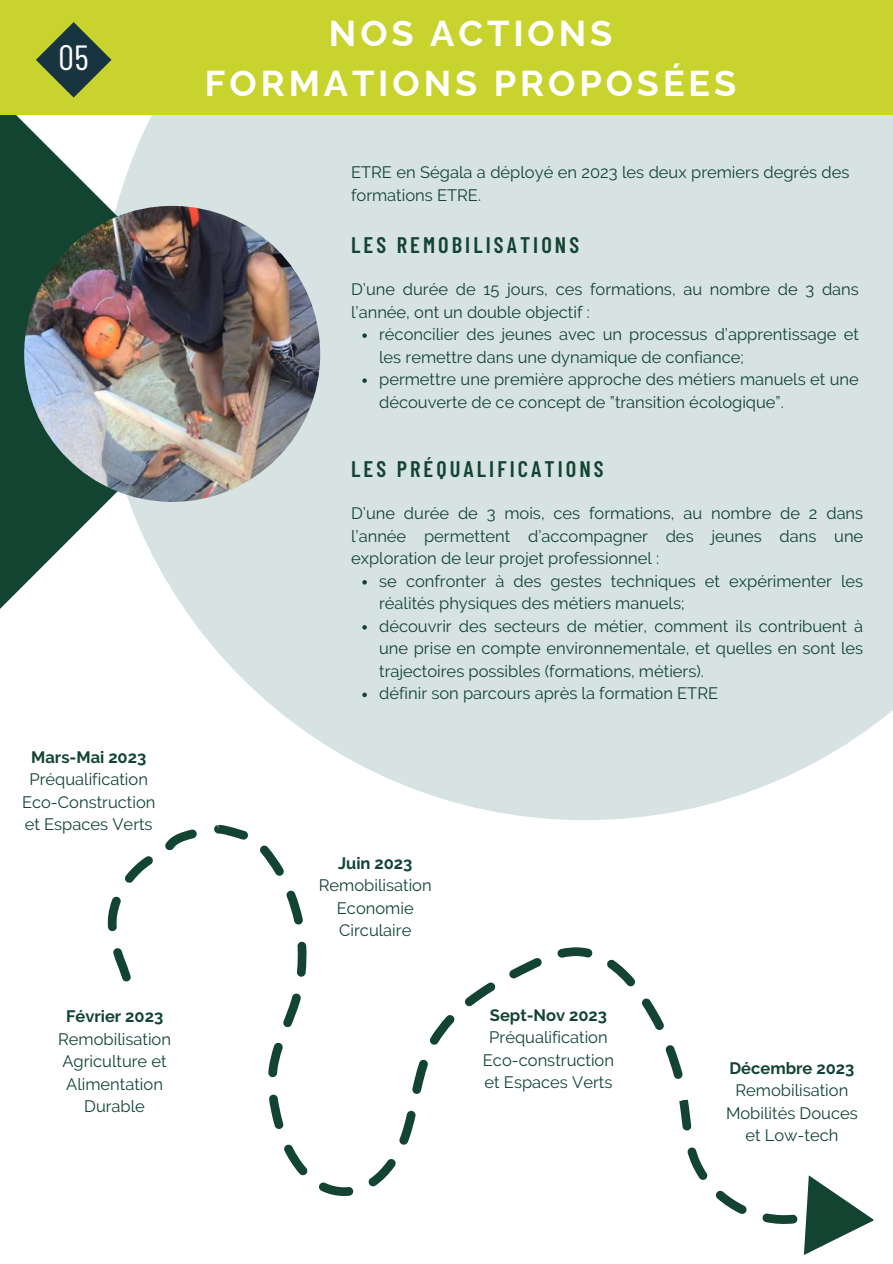
<style>
.page{position:relative;width:893px;height:1264px;background:#fff}
.page>*{position:absolute;margin:0;border:0;box-sizing:border-box;transform-origin:0 0}
.t1{font:700 36px/49.5px "Raleway";letter-spacing:.11em;color:#fff;text-align:center}
.t2{font:34.8px "Barlow Condensed";color:#fff}
.t3{font:600 22.5px "Barlow Condensed";letter-spacing:.135em;color:#124431}
.t4{font:16.5px/22.5px "Raleway";color:#124431;text-align:center}
.t5{font:700 16.5px "Raleway";color:#124431}
</style>
<div class="page">
<div style="left:185px;top:115px;width:707px;height:656px;background:#d7e3e3"></div>
<svg style="left:0;top:115px;width:255px;height:494px"></svg>
<img style="left:24px;top:206px;width:296px;height:296px;border-radius:50%">
<div style="left:0;top:0;width:892px;height:115px;background:#c8d42d"></div>
<svg style="left:804px;top:1175px;width:70px;height:79px"></svg>
<svg style="left:107px;top:669px;width:692px;height:555px"></svg>
<svg style="left:362px;top:333px;width:5px;height:5px"></svg>
<svg style="left:362px;top:378px;width:5px;height:5px"></svg>
<svg style="left:362px;top:580px;width:5px;height:4px"></svg>
<svg style="left:362px;top:625px;width:5px;height:4px"></svg>
<svg style="left:362px;top:692px;width:5px;height:5px"></svg>
<svg style="left:36px;top:22px;width:75px;height:76px"></svg>
<h2 class="t2" style="left:58px;top:35px;width:32px">05</h2>
<p class="t5" style="left:31px;top:747px;width:117px">Mars-Mai 2023</p>
<p class="t4" style="left:22px;top:768px;width:135px">Préqualification<br>Eco-Construction et Espaces Verts</p>
<p class="t5" style="left:66px;top:1006px;width:99px">Février 2023</p>
<p class="t4" style="left:58px;top:1027px;width:114px">Remobilisation<br>Agriculture et<br>Alimentation<br>Durable</p>
<h1 class="t1" style="left:205px;top:9px;width:533px">NOS ACTIONS<br>FORMATIONS PROPOSÉES</h1>
<p class="t4" style="left:351px;top:161px;width:500px;text-align:left">ETRE en Ségala a déployé en 2023 les deux premiers degrés des formations ETRE.</p>
<h3 class="t3" style="left:351px;top:230px;width:229px">LES REMOBILISATIONS</h3>
<p class="t4" style="left:351px;top:278px;width:509px;text-align:left">D’une durée de 15 jours, ces formations, au nombre de 3 dans l’année, ont un double objectif :</p>
<p class="t4" style="left:379px;top:323px;width:481px;text-align:left">réconcilier des jeunes avec un processus d’apprentissage et les remettre dans une dynamique de confiance;<br>permettre une première approche des métiers manuels et une découverte de ce concept de ”transition écologique”.</p>
<h3 class="t3" style="left:351px;top:454px;width:254px">LES PRÉQUALIFICATIONS</h3>
<p class="t4" style="left:351px;top:502px;width:513px;text-align:justify">D’une durée de 3 mois, ces formations, au nombre de 2 dans l’année permettent d’accompagner des jeunes dans une exploration de leur projet professionnel :</p>
<p class="t4" style="left:379px;top:569px;width:485px;text-align:left">se confronter à des gestes techniques et expérimenter les réalités physiques des métiers manuels;<br>découvrir des secteurs de métier, comment ils contribuent à une prise en compte environnementale, et quelles en sont les trajectoires possibles (formations, métiers).<br>définir son parcours après la formation ETRE</p>
<p class="t5" style="left:338px;top:853px;width:76px">Juin 2023</p>
<p class="t4" style="left:319px;top:874px;width:114px">Remobilisation<br>Economie<br>Circulaire</p>
<p class="t5" style="left:490px;top:1005px;width:119px">Sept-Nov 2023</p>
<p class="t4" style="left:483px;top:1026px;width:133px">Préqualification<br>Eco-construction et Espaces Verts</p>
<p class="t5" style="left:729px;top:1058px;width:126px">Décembre 2023</p>
<p class="t4" style="left:726px;top:1079px;width:133px">Remobilisation<br>Mobilités Douces et Low-tech</p>
</div>
